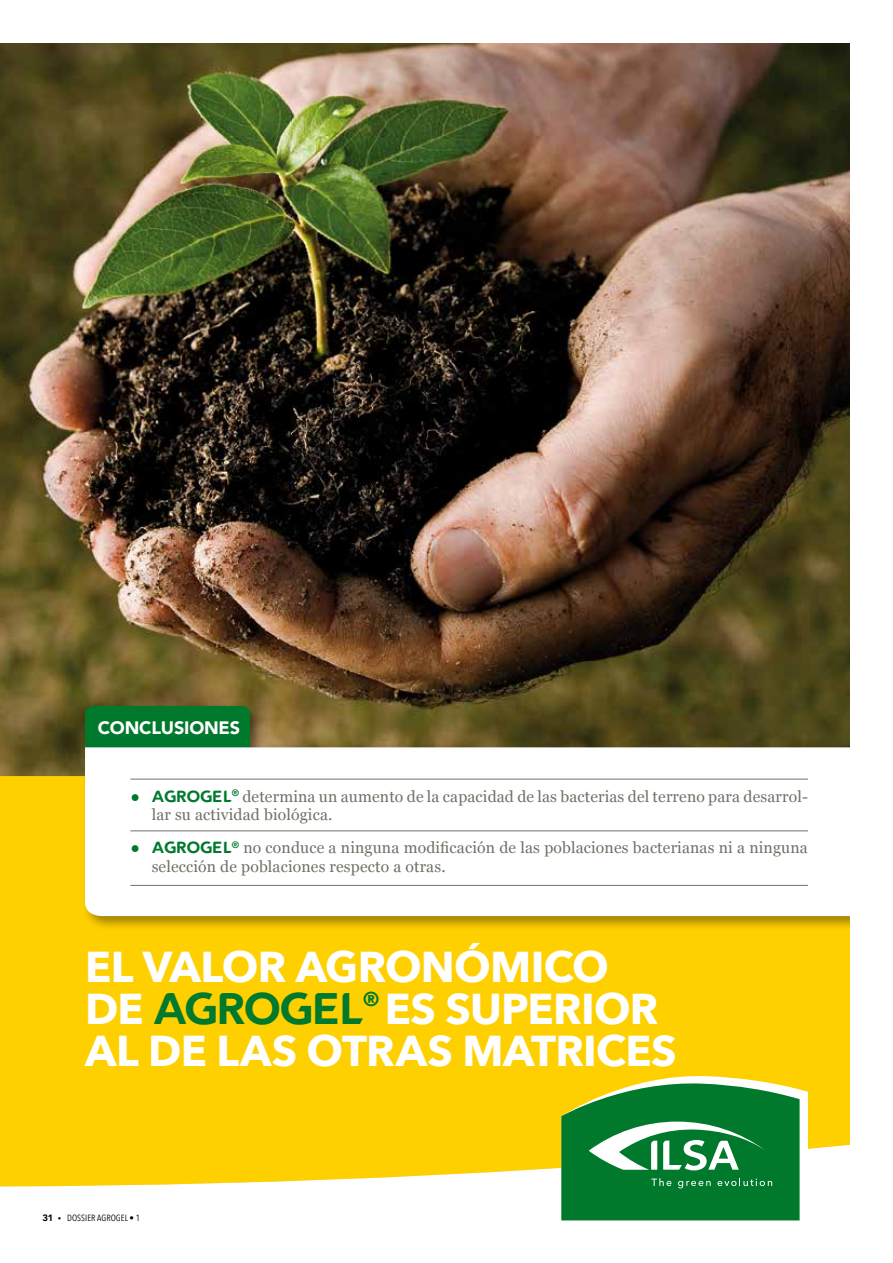
<style>
.page{position:relative;width:893px;height:1263px;background:#fff}
.page>*{position:absolute;margin:0;border:0;box-sizing:border-box;transform-origin:0 0}
.t1{font:700 43.05px/42px "Avenir Next";letter-spacing:-.015em;color:#fff}
.t2{font:900 18px "Avenir";letter-spacing:-.01em;color:#fff}
.t3{font:15.75px/18.8px "Georgia";letter-spacing:.01em;color:#707067}
.t4{font:9px "Avenir Next Condensed";letter-spacing:.01em;color:#000}
.s1{color:#00792c}
.s2{font-family:"Ilsanew";color:#00792c}
.s3{font-family:"Ilsa";color:#00792c}
.s4{font-family:"Ilsanew"}
</style>
<div class="page">
<img style="left:0;top:43px;width:850px;height:733px">
<div style="left:0;top:776px;width:850px;height:410px;background:#ffd000"></div>
<div style="left:81px;top:702px;width:184px;height:61px;background:#000;opacity:.38"></div>
<div style="left:85px;top:706px;width:165px;height:38px;background:#00792c"></div>
<div style="left:82px;top:744px;width:811px;height:187px;background:#000;opacity:.38"></div>
<svg style="left:85px;top:747px;width:765px;height:169px"></svg>
<hr style="left:130px;top:779px;width:678px;height:1px;background:#707067">
<hr style="left:130px;top:830px;width:678px;height:1px;background:#707067">
<hr style="left:130px;top:885px;width:678px;height:1px;background:#707067">
<div style="left:850px;top:0;width:43px;height:1263px;background:#fff"></div>
<svg style="left:561px;top:1073px;width:247px;height:147px;background:#3f9649"></svg>
<p class="t2" style="left:98px;top:712px;width:144px">CONCLUSIONES</p>
<p class="t3" style="left:152px;top:786px;width:658px;text-indent:-21px"><span class="s1">●</span> <span class="s2">AGROGEL</span><sup>®</sup> determina un aumento de la capacidad de las bacterias del terreno para desarrol&shy;lar su actividad biológica.</p>
<p class="t3" style="left:152px;top:838px;width:658px;text-indent:-21px"><span class="s1">●</span> <span class="s2">AGROGEL</span><sup>®</sup> no conduce a ninguna modificación de las poblaciones bacterianas ni a ninguna selección de poblaciones respecto a otras.</p>
<h1 class="t1" style="left:85px;top:945px;width:593px">EL VALOR AGRONÓMICO<br>DE <span class="s3">AGROGEL</span><sup>®</sup> ES SUPERIOR<br>AL DE LAS OTRAS MATRICES</h1>
<p class="t4" style="left:43px;top:1210px;width:99px"><span class="s4">31 •</span> DOSSIER AGROGEL • 1</p>
</div>
